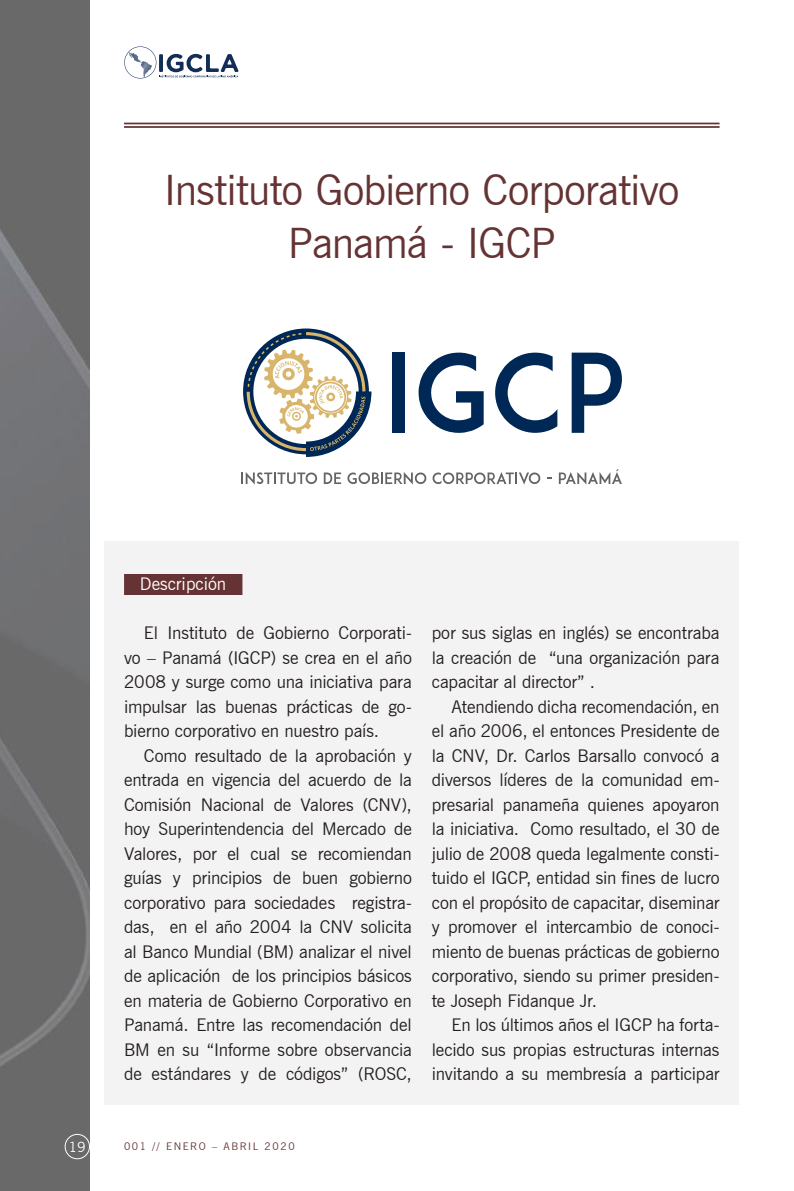
<style>
.page{position:relative;width:794px;height:1191px;background:#fff}
.page>*{position:absolute;margin:0;border:0;box-sizing:border-box;transform-origin:0 0}
.t1{font:42px/52.5px "News Gothic BT";letter-spacing:-.02em;color:#653334;text-align:center}
.t2{font:17.5px/24.5px "News Gothic BT";letter-spacing:-.005em;color:#241f1f;text-align:justify}
.t3{font:17.5px "News Gothic BT";color:#fff}
.t4{font:14px "News Gothic BT";color:#fff}
.t5{font:10.5px "News Gothic BT";letter-spacing:.15em;color:#653334}
.s1{color:#653334}
</style>
<div class="page">
<img style="left:0;top:0;width:89px;height:1191px">
<div style="left:65px;top:1134px;width:25px;height:25px;border:1px solid #fff;border-radius:50%"></div>
<svg style="left:124px;top:46px;width:115px;height:32px"></svg>
<div style="left:105px;top:541px;width:634px;height:563px;background:#f4f3f4"></div>
<div style="left:124px;top:574px;width:118px;height:21px;background:#653334"></div>
<hr style="left:124px;top:123px;width:595px;height:1px;background:#653334">
<hr style="left:124px;top:126px;width:595px;height:2px;background:#653334">
<div style="left:392px;top:352px;width:13px;height:81px;background:#002856"></div>
<svg style="left:418px;top:352px;width:65px;height:81px"></svg>
<svg style="left:495px;top:352px;width:62px;height:81px"></svg>
<svg style="left:571px;top:352px;width:51px;height:81px"></svg>
<svg style="left:241px;top:472px;width:76px;height:12px"></svg>
<svg style="left:324px;top:472px;width:17px;height:12px"></svg>
<svg style="left:347px;top:472px;width:79px;height:12px"></svg>
<svg style="left:432px;top:472px;width:108px;height:12px"></svg>
<svg style="left:559px;top:469px;width:63px;height:15px"></svg>
<svg style="left:243px;top:328px;width:128px;height:129px"></svg>
<h1 class="t1" style="left:164px;top:164px;width:517px">Instituto Gobierno Corporativo<br>Panamá - IGCP</h1>
<p class="t3" style="left:140px;top:573px;width:104px">Descripción<span class="s1">:::</span></p>
<p class="t2" style="left:124px;top:620px;width:289px;text-indent:20px">El Instituto de Gobierno Corporati&shy;vo – Panamá (IGCP) se crea en el año 2008 y surge como una iniciativa para impulsar las buenas prácticas de go&shy;bierno corporativo en nuestro país.</p>
<p class="t2" style="left:124px;top:743px;width:289px;text-indent:20px">Como resultado de la aprobación y entrada en vigencia del acuerdo de la Comisión Nacional de Valores (CNV), hoy Superintendencia del Mercado de Valores, por el cual se recomiendan guías y principios de buen gobierno corporativo para sociedades registra&shy;das, en el año 2004 la CNV solicita al Banco Mundial (BM) analizar el nivel de aplicación de los principios básicos en materia de Gobierno Corporativo en Panamá. Entre las recomendación del BM en su “Informe sobre observancia de estándares y de códigos” (ROSC,</p>
<p class="t2" style="left:432px;top:620px;width:289px">por sus siglas en inglés) se encontraba la creación de “una organización para capacitar al director” .</p>
<p class="t2" style="left:432px;top:694px;width:289px;text-indent:20px">Atendiendo dicha recomendación, en el año 2006, el entonces Presidente de la CNV, Dr. Carlos Barsallo convocó a diversos líderes de la comunidad em&shy;presarial panameña quienes apoyaron la iniciativa. Como resultado, el 30 de julio de 2008 queda legalmente consti&shy;tuido el IGCP, entidad sin fines de lucro con el propósito de capacitar, diseminar y promover el intercambio de conoci&shy;miento de buenas prácticas de gobierno corporativo, siendo su primer presiden&shy;te Joseph Fidanque Jr.</p>
<p class="t2" style="left:432px;top:1012px;width:289px;text-indent:20px">En los últimos años el IGCP ha forta&shy;lecido sus propias estructuras internas invitando a su membresía a participar</p>
<p class="t4" style="left:69px;top:1138px;width:18px">19</p>
<p class="t5" style="left:124px;top:1140px;width:172px">001 // ENERO – ABRIL 2020</p>
</div>
